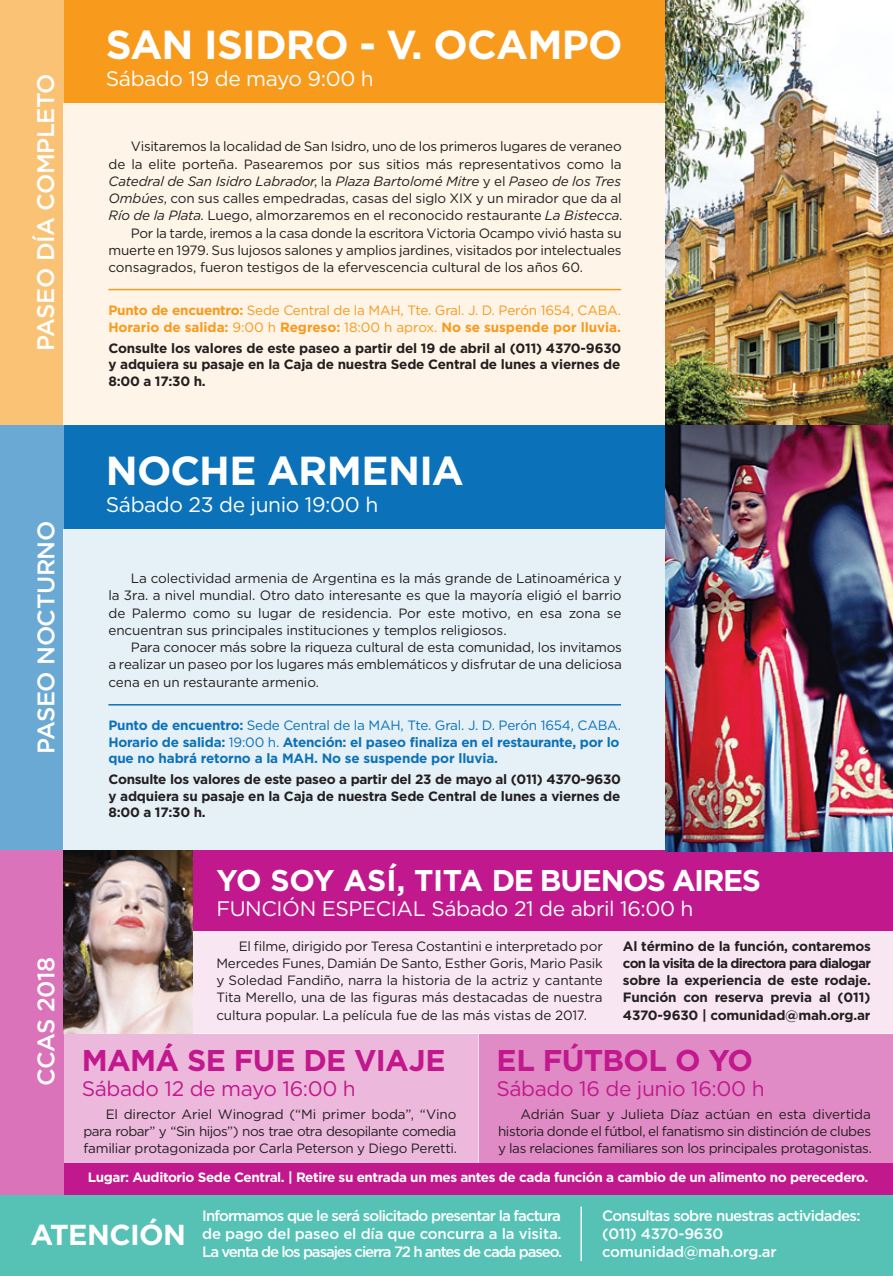
<style>
.page{position:relative;width:893px;height:1276px;background:#fff}
.page>*{position:absolute;margin:0;border:0;box-sizing:border-box;transform-origin:0 0}
.t1{font:700 40.5px "Gotham";letter-spacing:-.02em;color:#fff}
.t2{font:700 30px "Gotham";letter-spacing:-.02em;color:#c2188d}
.t3{font:700 30px "Gotham";letter-spacing:-.045em;color:#fff}
.t4{font:700 28.95px "Gotham";letter-spacing:-.02em;color:#fff}
.t5{font:500 24px "Gotham";letter-spacing:-.02em;color:#fff}
.t6{font:21px "Gotham";letter-spacing:-.02em;color:#fff}
.t7{font:21px "Gotham";letter-spacing:-.02em;color:#c2188d}
.t8{font:500 15px/18px "Gotham";letter-spacing:-.045em;color:#fff;text-align:justify}
.t9{font:13.5px/17.2px "Gotham";letter-spacing:-.015em;color:#231f20;text-align:justify}
.t10{font:700 13.5px/16.5px "Gotham";letter-spacing:-.015em;color:#231f20;text-align:justify}
.t11{font:700 13.5px/16.5px "Gotham";letter-spacing:-.01em;color:#0b72ba;text-align:justify}
.t12{font:13.5px/16.5px "Gotham";letter-spacing:-.015em;color:#f89a1c}
.t13{font:700 13.5px "Gotham";letter-spacing:-.03em;color:#fff}
.t14{font:italic 13.5px "Gotham";letter-spacing:-.01em;color:#231f20}
.s1{font-style:normal}
.s2{font-style:italic}
.s3{font-weight:700}
.s4{font-weight:400}
</style>
<div class="page">
<div style="left:0;top:1195px;width:893px;height:81px;background:#55c2b5"></div>
<div style="left:0;top:0;width:893px;height:425px;background:#f89a1c"></div>
<div style="left:0;top:0;width:64px;height:425px;background:#fac275"></div>
<div style="left:64px;top:104px;width:829px;height:321px;background:#fef4e7"></div>
<hr style="left:108px;top:289px;width:513px;height:1px;background:#f89a1c">
<img style="left:665px;top:0;width:228px;height:425px">
<div style="left:0;top:425px;width:665px;height:426px;background:#0b72ba"></div>
<div style="left:0;top:425px;width:64px;height:426px;background:#6ba9d5"></div>
<div style="left:64px;top:529px;width:829px;height:322px;background:#e6f0f7"></div>
<div style="left:0;top:850px;width:893px;height:344px;background:#c2188d"></div>
<div style="left:0;top:850px;width:64px;height:344px;background:#da73ba"></div>
<div style="left:478px;top:1033px;width:415px;height:130px;background:#e08bc5"></div>
<hr style="left:580px;top:1206px;width:2px;height:55px;background:#fff">
<img style="left:665px;top:425px;width:228px;height:427px">
<hr style="left:108px;top:704px;width:513px;height:1px;background:#0b72ba">
<div style="left:64px;top:1033px;width:414px;height:130px;background:#ecb9dc"></div>
<div style="left:193px;top:931px;width:700px;height:102px;background:#f8e7f3"></div>
<img style="left:64px;top:850px;width:129px;height:183px">
<h3 class="t5" style="left:32px;top:351px;width:279px;rotate:-90deg">PASEO DÍA COMPLETO</h3>
<h3 class="t5" style="left:32px;top:754px;width:235px;rotate:-90deg">PASEO NOCTURNO</h3>
<h3 class="t5" style="left:32px;top:1086px;width:131px;rotate:-90deg">CCAS 2018</h3>
<h1 class="t1" style="left:106px;top:22px;width:518px">SAN ISIDRO - V. OCAMPO</h1>
<h3 class="t6" style="left:106px;top:67px;width:269px">Sábado 19 de mayo 9:00 h</h3>
<p class="t9" style="left:131px;top:138px;width:492px">Visitaremos la localidad de San Isidro, uno de los primeros lugares de veraneo</p>
<p class="t9" style="left:108px;top:155px;width:515px">de la elite porteña. Pasearemos por sus sitios más representativos como la</p>
<p class="t14" style="left:108px;top:174px;width:514px">Catedral de San Isidro Labrador<span class="s1">, la</span> Plaza Bartolomé Mitre <span class="s1">y el</span> Paseo de los Tres</p>
<p class="t9" style="left:108px;top:190px;width:515px"><span class="s2">Ombúes</span>, con sus calles empedradas, casas del siglo XIX y un mirador que da al</p>
<p class="t9" style="left:108px;top:207px;width:515px"><span class="s2">Río de la Plata</span>. Luego, almorzaremos en el reconocido restaurante <span class="s2">La Bistecca</span>.</p>
<p class="t9" style="left:131px;top:224px;width:492px">Por la tarde, iremos a la casa donde la escritora Victoria Ocampo vivió hasta su</p>
<p class="t9" style="left:108px;top:241px;width:515px">muerte en 1979. Sus lujosos salones y amplios jardines, visitados por intelectuales</p>
<p class="t9" style="left:108px;top:259px;width:476px">consagrados, fueron testigos de la efervescencia cultural de los años 60.</p>
<p class="t12" style="left:108px;top:302px;width:514px"><span class="s3">Punto de encuentro:</span> Sede Central de la MAH, Tte. Gral. J. D. Perón 1654, CABA.<br><span class="s3">Horario de salida:</span> 9:00 h <span class="s3">Regreso:</span> 18:00 h aprox. <span class="s3">No se suspende por lluvia.</span></p>
<p class="t10" style="left:108px;top:339px;width:514px">Consulte los valores de este paseo a partir del 19 de abril al (011) 4370-9630 y adquiera su pasaje en la Caja de nuestra Sede Central de lunes a viernes de 8:00 a 17:30 h.</p>
<h1 class="t1" style="left:106px;top:447px;width:360px">NOCHE ARMENIA</h1>
<h3 class="t6" style="left:106px;top:493px;width:274px">Sábado 23 de junio 19:00 h</h3>
<p class="t9" style="left:108px;top:569px;width:515px;text-indent:22px">La colectividad armenia de Argentina es la más grande de Latinoamérica y la 3ra. a nivel mundial. Otro dato interesante es que la mayoría eligió el barrio de Palermo como su lugar de residencia. Por este motivo, en esa zona se encuentran sus principales instituciones y templos religiosos.</p>
<p class="t9" style="left:108px;top:638px;width:515px;text-indent:23px">Para conocer más sobre la riqueza cultural de esta comunidad, los invitamos a realizar un paseo por los lugares más emblemáticos y disfrutar de una deliciosa cena en un restaurante armenio.</p>
<p class="t11" style="left:108px;top:717px;width:514px">Punto de encuentro: <span class="s4">Sede Central de la MAH, Tte. Gral. J. D. Perón 1654, CABA.<br></span>Horario de salida: <span class="s4">19:00 h.</span> Atención: el paseo finaliza en el restaurante, por lo que no habrá retorno a la MAH. No se suspende por lluvia.</p>
<p class="t10" style="left:108px;top:771px;width:514px">Consulte los valores de este paseo a partir del 23 de mayo al (011) 4370-9630 y adquiera su pasaje en la Caja de nuestra Sede Central de lunes a viernes de 8:00 a 17:30 h.</p>
<h2 class="t3" style="left:216px;top:862px;width:546px">YO SOY ASÍ, TITA DE BUENOS AIRES</h2>
<h3 class="t6" style="left:216px;top:897px;width:479px">FUNCIÓN ESPECIAL Sábado 21 de abril 16:00 h</h3>
<p class="t9" style="left:216px;top:937px;width:388px;text-indent:22px">El filme, dirigido por Teresa Costantini e interpretado por Mercedes Funes, Damián De Santo, Esther Goris, Mario Pasik y Soledad Fandiño, narra la historia de la actriz y cantante Tita Merello, una de las figuras más destacadas de nuestra cultura popular. La película fue de las más vistas de 2017.</p>
<p class="t10" style="left:623px;top:937px;width:250px;line-height:17.2px">Al término de la función, contaremos con la visita de la directora para dialogar sobre la experiencia de este rodaje.<br>Función con reserva previa al (011)<br>4370-9630 | comunidad@mah.org.ar</p>
<h2 class="t2" style="left:82px;top:1043px;width:365px">MAMÁ SE FUE DE VIAJE</h2>
<h3 class="t7" style="left:82px;top:1077px;width:276px">Sábado 12 de mayo 16:00 h</h3>
<p class="t9" style="left:83px;top:1105px;width:375px;text-indent:23px">El director Ariel Winograd (“Mi primer boda”, “Vino para robar” y “Sin hijos”) nos trae otra desopilante comedia familiar protagonizada por Carla Peterson y Diego Peretti.</p>
<h2 class="t2" style="left:496px;top:1043px;width:258px">EL FÚTBOL O YO</h2>
<h3 class="t7" style="left:496px;top:1077px;width:270px">Sábado 16 de junio 16:00 h</h3>
<p class="t9" style="left:498px;top:1105px;width:376px;text-indent:23px">Adrián Suar y Julieta Díaz actúan en esta divertida historia donde el fútbol, el fanatismo sin distinción de clubes y las relaciones familiares son los principales protagonistas.</p>
<p class="t13" style="left:88px;top:1169px;width:782px">Lugar: Auditorio Sede Central. | Retire su entrada un mes antes de cada función a cambio de un alimento no perecedero.</p>
<h3 class="t4" style="left:30px;top:1217px;width:157px">ATENCIÓN</h3>
<p class="t8" style="left:202px;top:1206px;width:361px">Informamos que le será solicitado presentar la factura de pago del paseo el día que concurra a la visita.<br>La venta de los pasajes cierra 72 h antes de cada paseo.</p>
<p class="t8" style="left:602px;top:1206px;width:260px;text-align:left">Consultas sobre nuestras actividades: (011) 4370-9630 comunidad@mah.org.ar</p>
</div>
